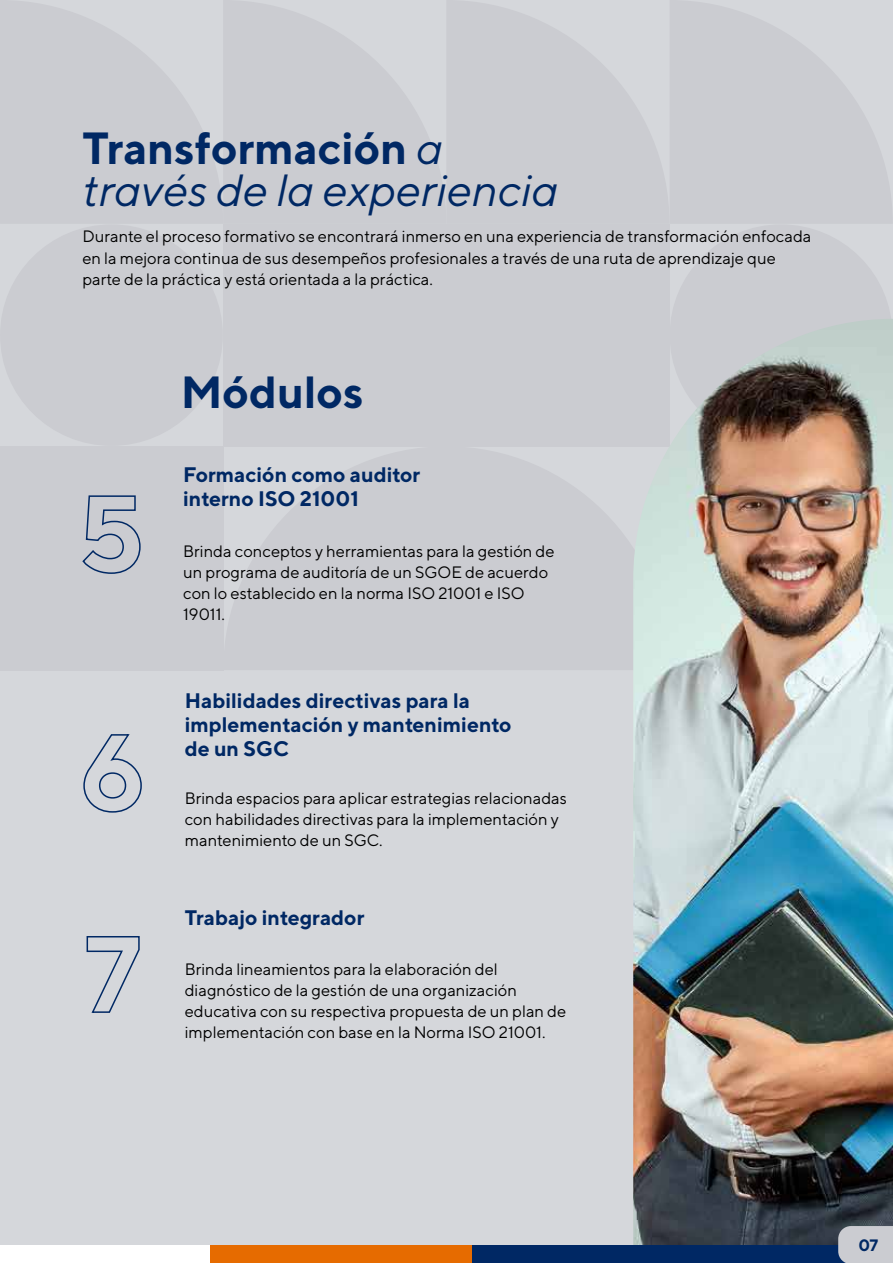
<style>
.page{position:relative;width:893px;height:1263px;background:#fff}
.page>*{position:absolute;margin:0;border:0;box-sizing:border-box;transform-origin:0 0}
.t1{font:italic 45px/42px "TT Norms";color:#002864}
.t2{font:700 45px "TT Norms";color:#002864}
.t3{font:700 21px/24px "TT Norms";color:#002864}
.t4{font:16.5px/21px "TT Norms";color:#000}
.t5{font:700 16.5px "TT Norms";color:#002864}
.s1{font-weight:700;font-style:normal}
</style>
<div class="page">
<div style="left:0;top:0;width:893px;height:1262px;background:#d5d7db"></div>
<svg style="left:223px;top:446px;width:410px;height:224px;fill:#cbccd1"></svg>
<div style="left:0;top:446px;width:223px;height:224px;background:#cbccd1"></div>
<svg style="left:0;top:0;width:223px;height:223px;fill:#cbccd1"></svg>
<svg style="left:224px;top:0;width:222px;height:223px;fill:#cbccd1"></svg>
<svg style="left:447px;top:0;width:222px;height:223px;fill:#cbccd1"></svg>
<div style="left:0;top:224px;width:223px;height:222px;background:#cbccd1;border-radius:50%"></div>
<svg style="left:670px;top:0;width:222px;height:223px;fill:#cbccd1"></svg>
<div style="left:670px;top:224px;width:222px;height:222px;background:#cbccd1;border-radius:50%"></div>
<div style="left:223px;top:224px;width:447px;height:222px;background:#cbccd1"></div>
<svg style="left:83px;top:734px;width:59px;height:79px"></svg>
<svg style="left:86px;top:936px;width:54px;height:77px"></svg>
<svg style="left:82px;top:495px;width:59px;height:79px"></svg>
<img style="left:633px;top:319px;width:260px;height:925px">
<div style="left:0;top:1244px;width:211px;height:18px;background:#fff"></div>
<div style="left:211px;top:1244px;width:262px;height:18px;background:#e66b00"></div>
<div style="left:473px;top:1244px;width:420px;height:18px;background:#002864"></div>
<div style="left:838px;top:1225px;width:55px;height:37px;background:#cbccd1"></div>
<h1 class="t1" style="left:82px;top:126px;width:477px"><span class="s1">Transformación</span> a través de la experiencia</h1>
<p class="t4" style="left:82px;top:226px;width:730px">Durante el proceso formativo se encontrará inmerso en una experiencia de transformación enfocada en la mejora continua de sus desempeños profesionales a través de una ruta de aprendizaje que parte de la práctica y está orientada a la práctica.</p>
<h1 class="t2" style="left:181px;top:363px;width:184px">Módulos</h1>
<p class="t3" style="left:183px;top:461px;width:239px">Formación como auditor interno ISO 21001</p>
<p class="t4" style="left:183px;top:540px;width:373px">Brinda conceptos y herramientas para la gestión de un programa de auditoría de un SGOE de acuerdo con lo establecido en la norma ISO 21001 e ISO 19011.</p>
<p class="t3" style="left:185px;top:688px;width:328px">Habilidades directivas para la implementación y mantenimiento de un SGC</p>
<p class="t4" style="left:185px;top:787px;width:384px">Brinda espacios para aplicar estrategias relacionadas con habilidades directivas para la implementación y mantenimiento de un SGC.</p>
<p class="t3" style="left:185px;top:905px;width:181px">Trabajo integrador</p>
<p class="t4" style="left:185px;top:957px;width:383px">Brinda lineamientos para la elaboración del diagnóstico de la gestión de una organización educativa con su respectiva propuesta de un plan de implementación con base en la Norma ISO 21001.</p>
<p class="t5" style="left:858px;top:1234px;width:21px">07</p>
</div>
